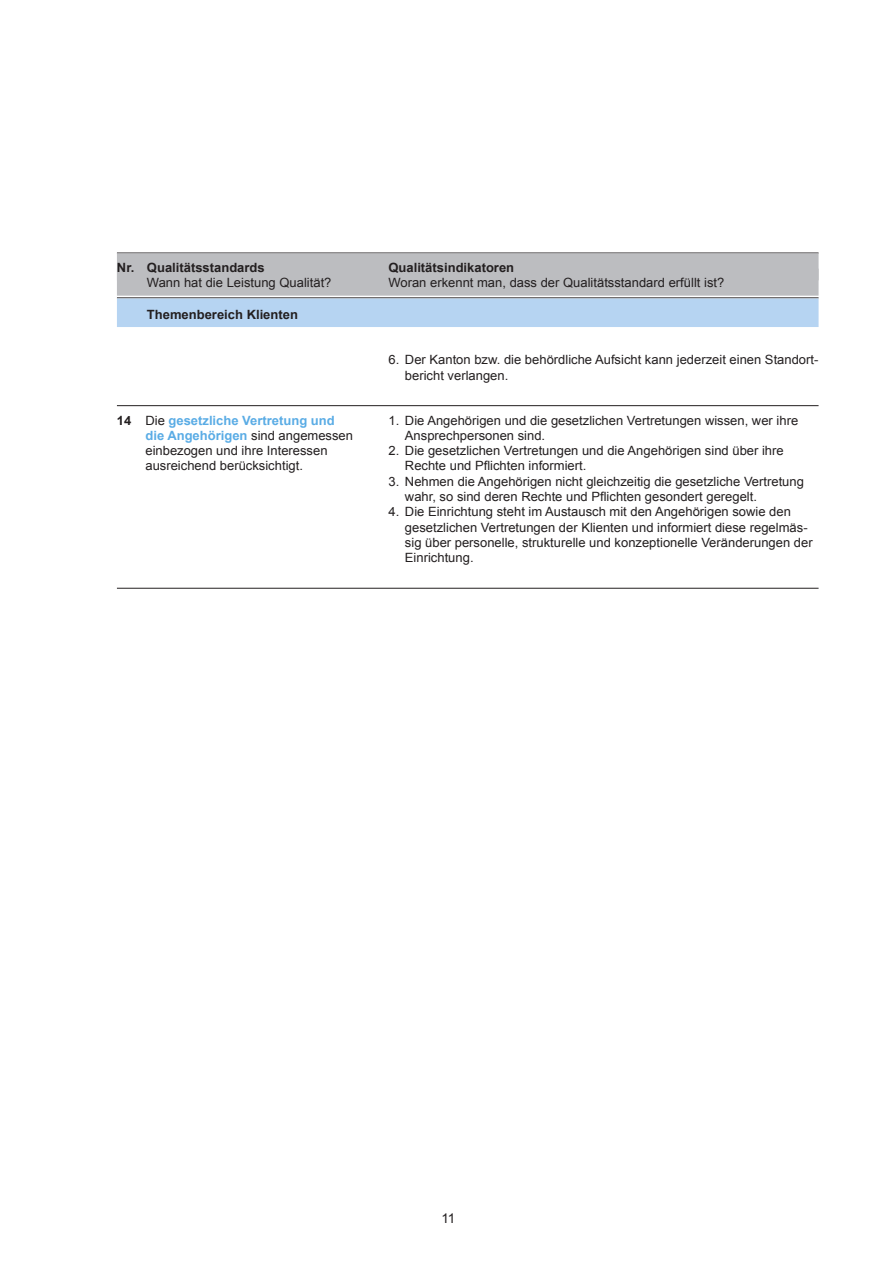
<style>
.page{position:relative;width:893px;height:1263px;background:#fff}
.page>*{position:absolute;margin:0;border:0;box-sizing:border-box;transform-origin:0 0}
.t1{font:13.5px "Arial";color:#231f20}
.fliesstext{font:12.75px/15.3px "Arial";color:#231f20}
.Tabellentitel{font:12.75px "Arial";color:#231f20}
.fliesstext-2{font:700 12.75px "Arial";color:#5aace5}
.Tabellentitel-2{font:700 12.75px "Arial";color:#231f20}
.Tabellenuntertitel{font:700 12.75px "Arial";color:#231f20}
.s1{color:#231f20}
.s2{font-weight:400;color:#231f20}
</style>
<div class="page">
<hr style="left:117px;top:405px;width:702px;height:1px;background:#231f20">
<hr style="left:117px;top:588px;width:702px;height:1px;background:#231f20">
<div style="left:117px;top:253px;width:702px;height:27px;background:#bcbdc0"></div>
<div style="left:117px;top:269px;width:702px;height:27px;background:#bcbdc0"></div>
<hr style="left:117px;top:297px;width:702px;height:1px;background:#231f20">
<div style="left:117px;top:298px;width:702px;height:29px;background:#b6d4f2"></div>
<p class="Tabellentitel-2" style="left:117px;top:260px;width:149px">Nr. Qualitätsstandards</p>
<p class="Tabellentitel-2" style="left:388px;top:260px;width:127px">Qualitätsindikatoren</p>
<p class="Tabellentitel" style="left:147px;top:275px;width:186px">Wann hat die Leistung Qualität?</p>
<p class="Tabellentitel" style="left:388px;top:275px;width:337px">Woran erkennt man, dass der Qualitätsstandard erfüllt ist?</p>
<p class="Tabellenuntertitel" style="left:147px;top:307px;width:153px">Themenbereich Klienten</p>
<p class="fliesstext" style="left:405px;top:352px;width:415px;text-indent:-16px">6. Der Kanton bzw. die behördliche Aufsicht kann jederzeit einen Standort&shy;bericht verlangen.</p>
<p class="fliesstext-2" style="left:117px;top:413px;width:219px"><span class="s1">14</span> <span class="s2">Die</span> gesetzliche Vertretung und</p>
<p class="fliesstext" style="left:388px;top:412px;width:411px">1. Die Angehörigen und die gesetzlichen Vertretungen wissen, wer ihre</p>
<p class="fliesstext-2" style="left:145px;top:428px;width:209px">die Angehörigen <span class="s2">sind angemessen</span></p>
<p class="fliesstext" style="left:405px;top:428px;width:142px">Ansprechpersonen sind.</p>
<p class="fliesstext" style="left:145px;top:443px;width:184px">einbezogen und ihre Interessen</p>
<p class="fliesstext" style="left:388px;top:443px;width:397px">2. Die gesetzlichen Vertretungen und die Angehörigen sind über ihre</p>
<p class="fliesstext" style="left:145px;top:458px;width:159px">ausreichend berücksichtigt.</p>
<p class="fliesstext" style="left:405px;top:458px;width:183px">Rechte und Pflichten informiert.</p>
<p class="fliesstext" style="left:405px;top:474px;width:401px;text-indent:-16px">3. Nehmen die Angehörigen nicht gleichzeitig die gesetzliche Vertretung wahr, so sind deren Rechte und Pflichten gesondert geregelt.</p>
<p class="fliesstext" style="left:405px;top:504px;width:409px;text-indent:-16px">4. Die Einrichtung steht im Austausch mit den Angehörigen sowie den gesetzlichen Vertretungen der Klienten und informiert diese regelmäs&shy;sig über personelle, strukturelle und konzeptionelle Veränderungen der Einrichtung.</p>
<p class="t1" style="left:441px;top:1211px;width:16px">11</p>
</div>
